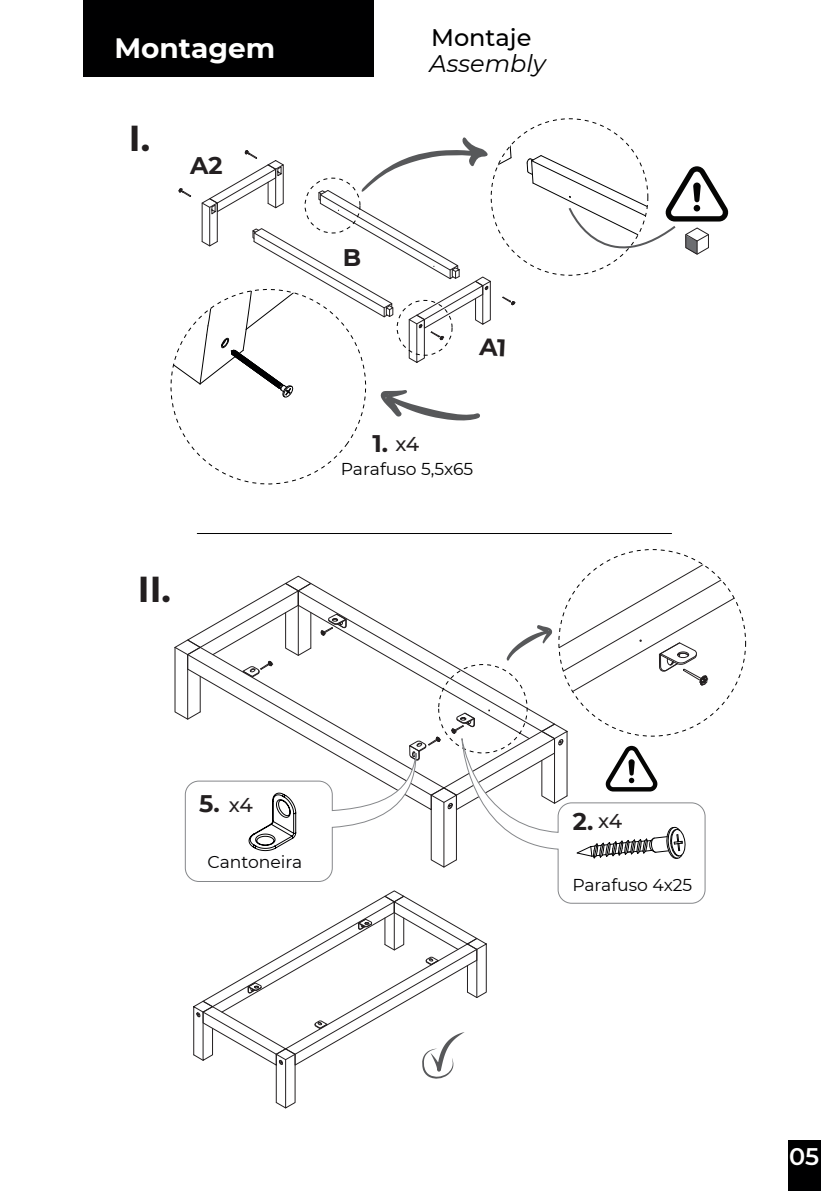
<style>
.page{position:relative;width:840px;height:1191px;background:#fff}
.page>*{position:absolute;margin:0;border:0;box-sizing:border-box;transform-origin:0 0}
.t1{font:700 36px "Montserrat";color:#231f20}
.t2{font:700 28px "Montserrat";color:#fff}
.t3{font:700 24px "Montserrat";color:#231f20}
.t4{font:italic 24px "Montserrat";color:#000001}
.t5{font:500 24px "Montserrat";color:#000001}
.t6{font:600 24px "Montserrat";color:#fff}
.t7{font:17.2px "Montserrat";color:#000002}
.t8{font:17.2px "Montserrat";color:#000001}
.s1{font-weight:500;font-size:20px}
</style>
<div class="page">
<hr style="left:197px;top:533px;width:474px;height:1px;background:#000001">
<div style="left:84px;top:0;width:290px;height:77px;background:#000001"></div>
<svg style="left:526px;top:155px;width:202px;height:121px"></svg>
<svg style="left:176px;top:421px;width:184px;height:64px"></svg>
<svg style="left:193px;top:890px;width:294px;height:219px"></svg>
<svg style="left:460px;top:882px;width:245px;height:21px"></svg>
<svg style="left:174px;top:558px;width:571px;height:324px"></svg>
<div style="left:787px;top:1140px;width:32px;height:51px;background:#000001"></div>
<svg style="left:170px;top:137px;width:345px;height:284px"></svg>
<h2 class="t2" style="left:114px;top:28px;width:162px">Montagem</h2>
<h1 class="t1" style="left:129px;top:112px;width:23px">I.</h1>
<h3 class="t3" style="left:190px;top:148px;width:34px">A2</h3>
<h1 class="t1" style="left:138px;top:563px;width:35px">II.</h1>
<h3 class="t5" style="left:431px;top:21px;width:102px">Montaje</h3>
<h3 class="t4" style="left:429px;top:47px;width:118px">Assembly</h3>
<h3 class="t3" style="left:342px;top:241px;width:20px">B</h3>
<h3 class="t3" style="left:372px;top:426px;width:48px">1. <span class="s1">x4</span></h3>
<p class="t8" style="left:341px;top:457px;width:134px">Parafuso 5,5x65</p>
<h3 class="t3" style="left:199px;top:786px;width:55px">5. <span class="s1">x4</span></h3>
<p class="t7" style="left:207px;top:850px;width:96px">Cantoneira</p>
<h3 class="t3" style="left:572px;top:804px;width:51px">2. <span class="s1">x4</span></h3>
<p class="t7" style="left:572px;top:873px;width:121px">Parafuso 4x25</p>
<h3 class="t6" style="left:788px;top:1139px;width:32px">05</h3>
</div>
